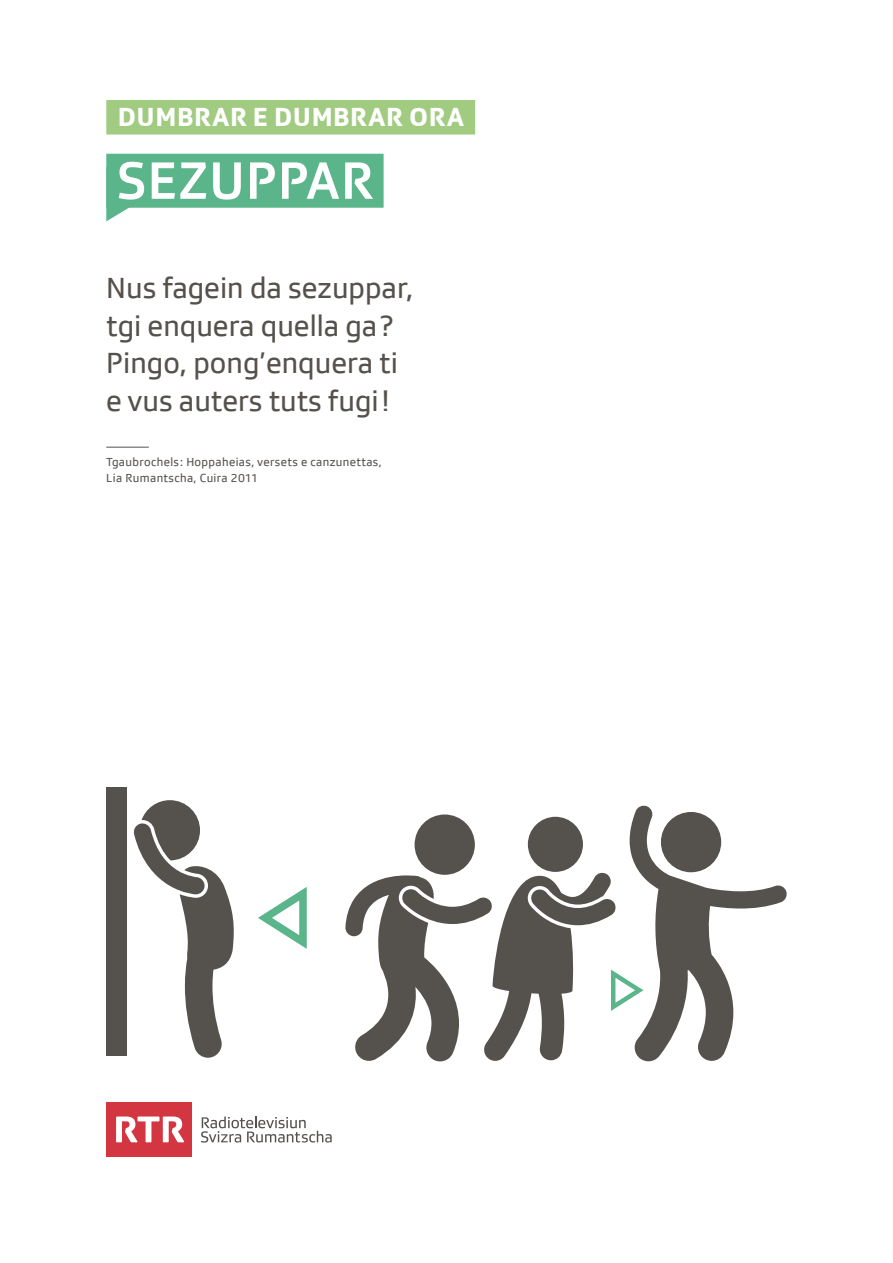
<style>
.page{position:relative;width:893px;height:1263px;background:#fff}
.page>*{position:absolute;margin:0;border:0;box-sizing:border-box;transform-origin:0 0}
.t1{font:500 54px "SRGSSR Type";letter-spacing:.02em;color:#fff}
.t2{font:30px/37.5px "SRGSSR Type";color:#55524e}
.t3{font:700 27px "SRGSSR Type";letter-spacing:.02em;color:#fff}
.t4{font:12px/16.5px "SRGSSR Type";letter-spacing:.03em;color:#55524e}
</style>
<div class="page">
<svg style="left:133px;top:800px;width:101px;height:258px"></svg>
<div style="left:106px;top:788px;width:21px;height:268px;background:#55524e"></div>
<svg style="left:345px;top:805px;width:442px;height:256px"></svg>
<svg style="left:258px;top:887px;width:49px;height:62px"></svg>
<svg style="left:106px;top:208px;width:23px;height:13px"></svg>
<div style="left:106px;top:1102px;width:86px;height:55px;background:#d33641"></div>
<svg style="left:116px;top:1116px;width:69px;height:26px"></svg>
<svg style="left:201px;top:1116px;width:131px;height:26px"></svg>
<hr style="left:106px;top:447px;width:43px;height:1px;background:#55524e">
<div style="left:106px;top:100px;width:369px;height:35px;background:#a0cb80"></div>
<div style="left:106px;top:154px;width:278px;height:54px;background:#5ab58a"></div>
<p class="t3" style="left:118px;top:101px;width:348px">DUMBRAR E DUMBRAR ORA</p>
<h1 class="t1" style="left:117px;top:149px;width:259px">SEZUPPAR</h1>
<p class="t2" style="left:106px;top:269px;width:309px">Nus fagein da sezuppar, tgi enquera quella ga?<br>Pingo, pong’enquera ti e vus auters tuts fugi!</p>
<p class="t4" style="left:106px;top:453px;width:277px">Tgaubrochels: Hoppaheias, versets e canzunettas,<br>Lia Rumantscha, Cuira 2011</p>
</div>
